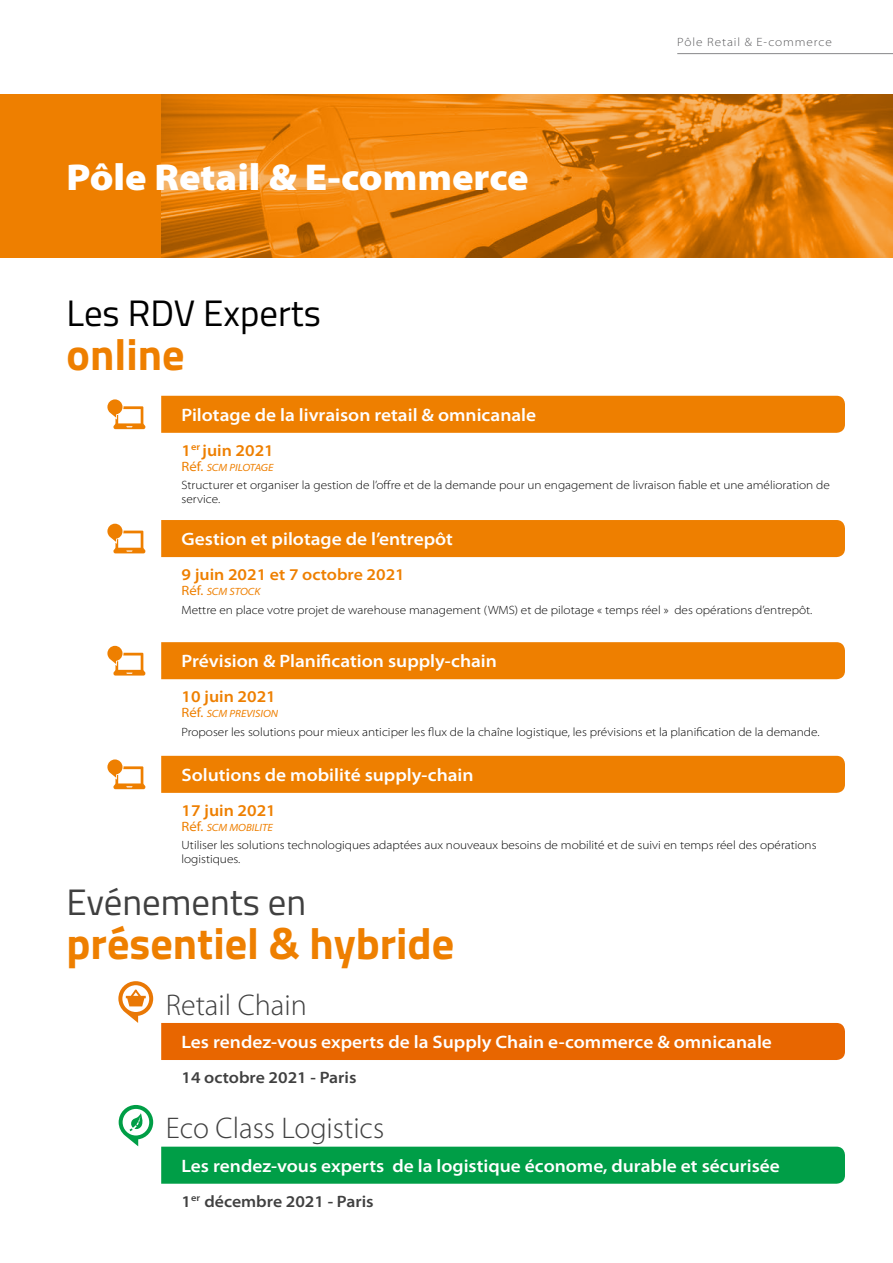
<style>
.page{position:relative;width:893px;height:1263px;background:#fff}
.page>*{position:absolute;margin:0;border:0;box-sizing:border-box;transform-origin:0 0}
.t1{font:700 44.1px "Titillium Web";color:#ee7f00}
.t2{font:900 semi-expanded 37.5px "Myriad Pro";color:#fff}
.t3{font:36.75px "Titillium Web";color:#000}
.t4{font:36.75px "Titillium Web";color:#404040}
.t5{font:300 30px "Myriad Pro";color:#404040}
.t6{font:600 semi-expanded 18px "Myriad Pro";color:#fff}
.t7{font:600 semi-expanded 16.5px "Myriad Pro";color:#ee7f00}
.t8{font:600 semi-expanded 16.5px "Myriad Pro";color:#404040}
.t9{font:300 semi-expanded 12px/13.5px "Myriad Pro";color:#000}
.t10{font:300 semi-expanded 12px "Myriad Pro";letter-spacing:.075em;color:#58585a}
.t11{font:italic semi-expanded 10.5px "Myriad Pro";color:#ee7f00}
.s1{font-style:normal;font-size:13.5px}
</style>
<div class="page">
<hr style="left:677px;top:53px;width:216px;height:1px;background:#87888a">
<div style="left:161px;top:642px;width:684px;height:37px;background:#ee7f00"></div>
<svg style="left:107px;top:646px;width:38px;height:29px"></svg>
<div style="left:161px;top:520px;width:684px;height:37px;background:#ee7f00"></div>
<svg style="left:107px;top:524px;width:38px;height:29px"></svg>
<div style="left:161px;top:396px;width:684px;height:37px;background:#ee7f00"></div>
<svg style="left:107px;top:399px;width:38px;height:30px"></svg>
<div style="left:161px;top:756px;width:684px;height:37px;background:#ee7f00"></div>
<svg style="left:107px;top:759px;width:38px;height:30px"></svg>
<div style="left:0;top:94px;width:893px;height:163px;background:#ee7f00"></div>
<img style="left:161px;top:94px;width:732px;height:163px">
<div style="left:161px;top:1023px;width:684px;height:37px;background:#e86600"></div>
<div style="left:161px;top:1147px;width:684px;height:37px;background:#009e47"></div>
<svg style="left:118px;top:981px;width:35px;height:42px"></svg>
<svg style="left:119px;top:1105px;width:34px;height:41px"></svg>
<h2 class="t2" style="left:67px;top:156px;width:463px">Pôle Retail &amp; E-commerce</h2>
<h3 class="t3" style="left:67px;top:286px;width:256px">Les RDV Experts</h3>
<h1 class="t1" style="left:67px;top:321px;width:120px">online</h1>
<h3 class="t6" style="left:182px;top:405px;width:356px">Pilotage de la livraison retail &amp; omnicanale</h3>
<h3 class="t7" style="left:182px;top:441px;width:94px">1<sup>er</sup> juin 2021</h3>
<p class="t11" style="left:182px;top:462px;width:93px"><span class="s1">Réf.</span> SCM PILOTAGE</p>
<p class="t10" style="left:677px;top:35px;width:156px">Pôle Retail &amp; E-commerce</p>
<p class="t9" style="left:182px;top:479px;width:650px">Structurer et organiser la gestion de l’offre et de la demande pour un engagement de livraison fiable et une amélioration de service.</p>
<h3 class="t6" style="left:182px;top:529px;width:273px">Gestion et pilotage de l’entrepôt</h3>
<h3 class="t7" style="left:182px;top:565px;width:225px">9 juin 2021 et 7 octobre 2021</h3>
<p class="t11" style="left:182px;top:586px;width:80px"><span class="s1">Réf.</span> SCM STOCK</p>
<p class="t9" style="left:182px;top:603px;width:632px">Mettre en place votre projet de warehouse management (WMS) et de pilotage « temps réel » des opérations d’entrepôt.</p>
<h3 class="t6" style="left:182px;top:651px;width:317px">Prévision &amp; Planification supply-chain</h3>
<h3 class="t7" style="left:182px;top:687px;width:96px">10 juin 2021</h3>
<p class="t11" style="left:182px;top:708px;width:98px"><span class="s1">Réf.</span> SCM PREVISION</p>
<p class="t9" style="left:182px;top:725px;width:640px">Proposer les solutions pour mieux anticiper les flux de la chaîne logistique, les prévisions et la planification de la demande.</p>
<h3 class="t6" style="left:182px;top:765px;width:294px">Solutions de mobilité supply-chain</h3>
<h3 class="t7" style="left:182px;top:801px;width:96px">17 juin 2021</h3>
<p class="t11" style="left:182px;top:822px;width:93px"><span class="s1">Réf.</span> SCM MOBILITE</p>
<p class="t9" style="left:182px;top:839px;width:637px">Utiliser les solutions technologiques adaptées aux nouveaux besoins de mobilité et de suivi en temps réel des opérations logistiques.</p>
<h3 class="t4" style="left:67px;top:875px;width:241px">Evénements en</h3>
<h1 class="t1" style="left:67px;top:910px;width:389px">présentiel &amp; hybride</h1>
<h3 class="t5" style="left:166px;top:988px;width:143px">Retail Chain</h3>
<h3 class="t6" style="left:182px;top:1032px;width:592px">Les rendez-vous experts de la Supply Chain e-commerce &amp; omnicanale</h3>
<h3 class="t8" style="left:182px;top:1068px;width:177px">14 octobre 2021 - Paris</h3>
<h3 class="t5" style="left:166px;top:1112px;width:220px">Eco Class Logistics</h3>
<h3 class="t6" style="left:182px;top:1156px;width:600px">Les rendez-vous experts de la logistique économe, durable et sécurisée</h3>
<h3 class="t8" style="left:182px;top:1192px;width:194px">1<sup>er</sup> décembre 2021 - Paris</h3>
</div>
